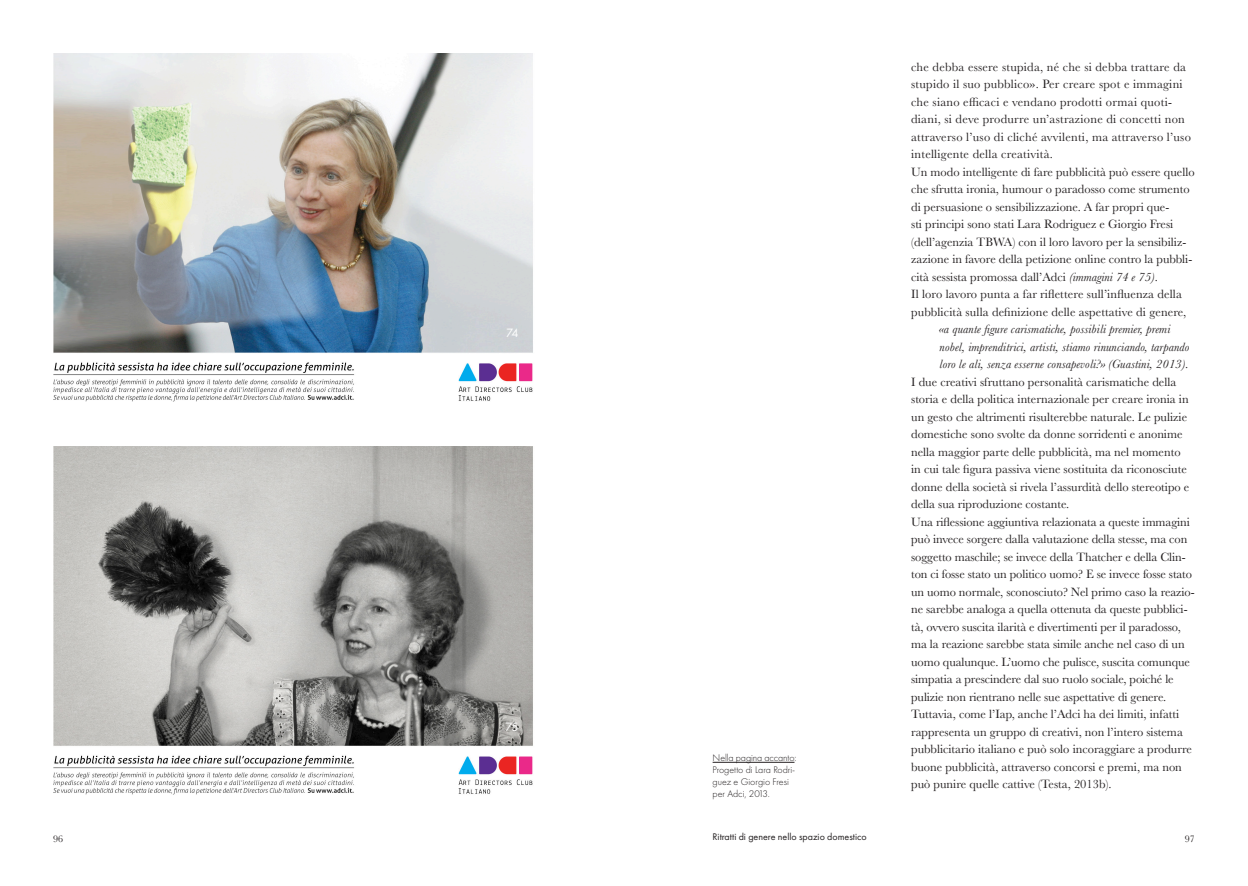
<style>
.page{position:relative;width:1248px;height:886px;background:#fff}
.page>*{position:absolute;margin:0;border:0;box-sizing:border-box;transform-origin:0 0}
.Stile_di_paragrafo{font:12.5px/17.5px "Baskerville";color:#231f20}
.Stile_di_paragrafo-2{font:12.5px/17.5px "Baskerville";letter-spacing:.02em;color:#231f20}
.Citazioni_lunghe{font:italic 12.5px/17.5px "Baskerville";letter-spacing:.01em;color:#231f20}
.Numero_immagini{font:12.5px "Futura PT";color:#fff}
.Didascalie{font:300 10px/12px "Futura PT";letter-spacing:-.01em;color:#231f20}
.t1{font:10px "Futura PT";color:#231f20}
.t2{font:10px "Baskerville";color:#231f20}
.s1{font-style:italic}
</style>
<div class="page">
<img style="left:53px;top:53px;width:480px;height:349px">
<img style="left:53px;top:447px;width:480px;height:348px">
<hr style="left:712px;top:762px;width:82px;height:1px;background:#231f20">
<p class="Stile_di_paragrafo-2" style="left:911px;top:58px;width:281px">che debba essere stupida, né che si debba trattare da stupido il suo pubblico». Per creare spot e immagini che siano efficaci e vendano prodotti ormai quoti&shy;diani, si deve produrre un’astrazione di concetti non attraverso l’uso di cliché avvilenti, ma attraverso l’uso intelligente della creatività.</p>
<p class="Stile_di_paragrafo" style="left:911px;top:163px;width:285px">Un modo intelligente di fare pubblicità può essere quello che sfrutta ironia, humour o paradosso come strumento di persuasione o sensibilizzazione. A far propri que-<br>sti principi sono stati Lara Rodriguez e Giorgio Fresi (dell’agenzia TBWA) con il loro lavoro per la sensibiliz&shy;zazione in favore della petizione online contro la pubbli&shy;cità sessista promossa dall’Adci <span class="s1">(immagini 74 e 75)</span>.</p>
<p class="Stile_di_paragrafo" style="left:911px;top:286px;width:276px">Il loro lavoro punta a far riflettere sull’influenza della pubblicità sulla definizione delle aspettative di genere,</p>
<p class="Citazioni_lunghe" style="left:939px;top:320px;width:251px">«a quante figure carismatiche, possibili premier, premi nobel, imprenditrici, artisti, stiamo rinunciando, tarpando loro le ali, senza esserne consapevoli?» (Guastini, 2013).</p>
<p class="Stile_di_paragrafo" style="left:911px;top:373px;width:280px">I due creativi sfruttano personalità carismatiche della storia e della politica internazionale per creare ironia in un gesto che altrimenti risulterebbe naturale. Le pulizie domestiche sono svolte da donne sorridenti e anonime nella maggior parte delle pubblicità, ma nel momento in cui tale figura passiva viene sostituita da riconosciute donne della società si rivela l’assurdità dello stereotipo e della sua riproduzione costante.</p>
<p class="Stile_di_paragrafo" style="left:911px;top:513px;width:285px">Una riflessione aggiuntiva relazionata a queste immagini può invece sorgere dalla valutazione della stesse, ma con soggetto maschile; se invece della Thatcher e della Clin&shy;ton ci fosse stato un politico uomo? E se invece fosse stato un uomo normale, sconosciuto? Nel primo caso la reazio&shy;ne sarebbe analoga a quella ottenuta da queste pubblici&shy;tà, ovvero suscita ilarità e divertimenti per il paradosso, ma la reazione sarebbe stata simile anche nel caso di un uomo qualunque. L’uomo che pulisce, suscita comunque simpatia a prescindere dal suo ruolo sociale, poiché le pulizie non rientrano nelle sue aspettative di genere.</p>
<p class="Stile_di_paragrafo" style="left:911px;top:706px;width:282px">Tuttavia, come l’Iap, anche l’Adci ha dei limiti, infatti rappresenta un gruppo di creativi, non l’intero sistema pubblicitario italiano e può solo incoraggiare a produrre buone pubblicità, attraverso concorsi e premi, ma non può punire quelle cattive (Testa, 2013b).</p>
<p class="Numero_immagini" style="left:506px;top:326px;width:14px">74</p>
<p class="Numero_immagini" style="left:505px;top:719px;width:15px">75</p>
<p class="Didascalie" style="left:712px;top:752px;width:85px">Nella pagina accanto:<br>Progetto di Lara Rodri&shy;guez e Giorgio Fresi per Adci, 2013.</p>
<p class="t1" style="left:712px;top:831px;width:156px">Ritratti di genere nello spazio domestico</p>
<p class="t2" style="left:53px;top:832px;width:11px">96</p>
<p class="t2" style="left:1184px;top:832px;width:11px">97</p>
</div>
